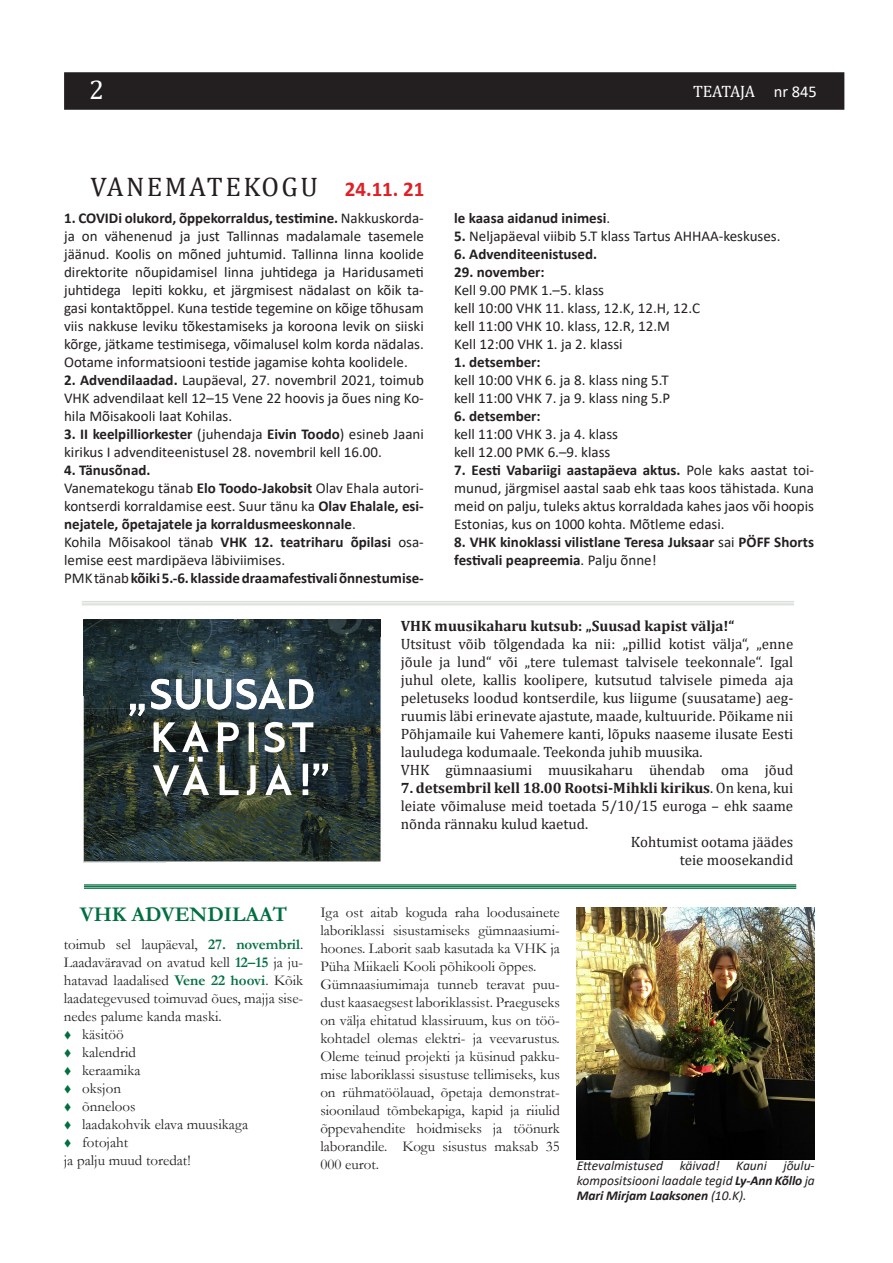
<style>
.page{position:relative;width:893px;height:1263px;background:#fff}
.page>*{position:absolute;margin:0;border:0;box-sizing:border-box;transform-origin:0 0}
.t1{font:27px "Cambria";letter-spacing:.09em;color:#231f20}
.t2{font:27px "Cambria";color:#fff}
.t3{font:700 21px "Garamond";color:#006f41}
.t4{font:700 21px "Calibri";color:#df2027}
.t5{font:16.5px "Cambria";letter-spacing:-.015em;color:#fff}
.t6{font:15px/18px "Calibri";color:#231f20;text-align:justify}
.t7{font:15px/18px "Garamond";color:#231f20;text-align:justify}
.t8{font:15px/18px "Cambria";color:#231f20;text-align:justify}
.t9{font:700 15px/18px "Calibri";color:#231f20;text-align:justify}
.t10{font:700 15px "Cambria";color:#231f20}
.t11{font:italic 13.5px/15px "Calibri";color:#231f20;text-align:justify}
.s1{font-family:"Calibri"}
.s2{font-weight:700}
.s3{font-weight:400}
.s4{font-weight:700;color:#006f41}
.s5{color:#006f41}
</style>
<div class="page">
<div style="left:64px;top:72px;width:780px;height:38px;background:#231f20"></div>
<hr style="left:82px;top:601px;width:712px;height:1px;background:#dadfd9">
<hr style="left:82px;top:603px;width:712px;height:1px;background:#dadfd9">
<hr style="left:82px;top:604px;width:712px;height:1px;background:#dadfd9">
<svg style="left:84px;top:861px;width:12px;height:1px"></svg>
<img style="left:96px;top:861px;width:41px;height:1px">
<svg style="left:137px;top:861px;width:28px;height:1px"></svg>
<img style="left:84px;top:619px;width:296px;height:242px">
<svg style="left:151px;top:677px;width:162px;height:32px"></svg>
<svg style="left:153px;top:720px;width:175px;height:77px"></svg>
<svg style="left:129px;top:708px;width:15px;height:8px"></svg>
<img style="left:84px;top:619px;width:149px;height:89px">
<img style="left:151px;top:679px;width:80px;height:29px">
<img style="left:130px;top:704px;width:14px;height:4px">
<img style="left:237px;top:619px;width:143px;height:18px">
<hr style="left:84px;top:884px;width:712px;height:2px;background:#006f41">
<hr style="left:84px;top:886px;width:712px;height:1px;background:#006f41">
<hr style="left:84px;top:887px;width:712px;height:2px;background:#006f41">
<img style="left:577px;top:907px;width:238px;height:252px">
<p class="t2" style="left:89px;top:74px;width:16px">2</p>
<p class="t5" style="left:693px;top:82px;width:125px">TEATAJA <span class="s1">nr 845</span></p>
<p class="t1" style="left:90px;top:171px;width:229px">VANEMATEKOGU</p>
<p class="t4" style="left:345px;top:174px;width:81px">24.11. 21</p>
<p class="t6" style="left:64px;top:209px;width:361px"><span class="s2">1. COVIDi olukord, õppekorraldus, testimine.</span> Nakkuskorda&shy;ja on vähenenud ja just Tallinnas madalamale tasemele jäänud. Koolis on mõned juhtumid. Tallinna linna koolide direktorite nõupidamisel linna juhtidega ja Haridusameti juhtidega lepiti kokku, et järgmisest nädalast on kõik ta&shy;gasi kontaktõppel. Kuna testide tegemine on kõige tõhusam viis nakkuse leviku tõkestamiseks ja koroona levik on siiski kõrge, jätkame testimisega, võimalusel kolm korda nädalas.<br>Ootame informatsiooni testide jagamise kohta koolidele.</p>
<p class="t6" style="left:64px;top:371px;width:361px"><span class="s2">2. Advendilaadad.</span> Laupäeval, 27. novembril 2021, toimub VHK advendilaat kell 12–15 Vene 22 hoovis ja õues ning Ko&shy;hila Mõisakooli laat Kohilas.</p>
<p class="t6" style="left:64px;top:425px;width:361px"><span class="s2">3. II keelpilliorkester</span> (juhendaja <span class="s2">Eivin Toodo</span>) esineb Jaani kirikus I advenditeenistusel 28. novembril kell 16.00.</p>
<p class="t9" style="left:64px;top:461px;width:88px">4. Tänusõnad.</p>
<p class="t9" style="left:64px;top:479px;width:361px"><span class="s3">Vanematekogu tänab</span> Elo Toodo-Jakobsit <span class="s3">Olav Ehala autori&shy;kontserdi korraldamise eest. Suur tänu ka</span> Olav Ehalale, esi&shy;nejatele, õpetajatele ja korraldusmeeskonnale<span class="s3">.</span></p>
<p class="t6" style="left:64px;top:533px;width:361px">Kohila Mõisakool tänab <span class="s2">VHK 12. teatriharu õpilasi</span> osa&shy;lemise eest mardipäeva läbiviimises.</p>
<p class="t9" style="left:64px;top:569px;width:361px"><span class="s3">PMK tänab</span> kõiki 5.-6. klasside draamafestivali õnnestumise-</p>
<p class="t9" style="left:454px;top:209px;width:157px">le kaasa aidanud inimesi<span class="s3">.</span></p>
<p class="t6" style="left:454px;top:227px;width:328px"><span class="s2">5.</span> Neljapäeval viibib 5.T klass Tartus AHHAA-keskuses.</p>
<p class="t9" style="left:454px;top:245px;width:144px">6. Advenditeenistused.</p>
<p class="t9" style="left:454px;top:263px;width:92px">29. november:</p>
<p class="t6" style="left:454px;top:281px;width:151px">Kell 9.00 PMK 1.–5. klass</p>
<p class="t6" style="left:454px;top:299px;width:247px">kell 10:00 VHK 11. klass, 12.K, 12.H, 12.C</p>
<p class="t6" style="left:454px;top:317px;width:217px">kell 11:00 VHK 10. klass, 12.R, 12.M</p>
<p class="t6" style="left:454px;top:335px;width:170px">Kell 12:00 VHK 1. ja 2. klassi</p>
<p class="t9" style="left:454px;top:353px;width:88px">1. detsember:</p>
<p class="t6" style="left:454px;top:371px;width:216px">kell 10:00 VHK 6. ja 8. klass ning 5.T</p>
<p class="t6" style="left:454px;top:389px;width:217px">kell 11:00 VHK 7. ja 9. klass ning 5.P</p>
<p class="t9" style="left:454px;top:407px;width:88px">6. detsember:</p>
<p class="t6" style="left:454px;top:425px;width:165px">kell 11:00 VHK 3. ja 4. klass</p>
<p class="t6" style="left:454px;top:443px;width:158px">kell 12.00 PMK 6.–9. klass</p>
<p class="t6" style="left:454px;top:461px;width:361px"><span class="s2">7. Eesti Vabariigi aastapäeva aktus.</span> Pole kaks aastat toi&shy;munud, järgmisel aastal saab ehk taas koos tähistada. Kuna meid on palju, tuleks aktus korraldada kahes jaos või hoopis Estonias, kus on 1000 kohta. Mõtleme edasi.</p>
<p class="t9" style="left:454px;top:533px;width:361px">8. VHK kinoklassi vilistlane Teresa Juksaar <span class="s3">sai</span> PÖFF Shorts festivali peapreemia<span class="s3">. Palju õnne!</span></p>
<p class="t3" style="left:80px;top:900px;width:209px">VHK ADVENDILAAT</p>
<p class="t7" style="left:64px;top:935px;width:241px">toimub sel laupäeval, <span class="s4">27. novembril</span>.<br>Laadaväravad on avatud kell <span class="s4">12–15</span> ja ju&shy;hatavad laadalised <span class="s4">Vene 22 hoovi</span>. Kõik laadategevused toimuvad õues, majja sise&shy;nedes palume kanda maski.</p>
<p class="t7" style="left:64px;top:1025px;width:62px"><span class="s5">▼</span> käsitöö</p>
<p class="t7" style="left:64px;top:1043px;width:74px"><span class="s5">▼</span> kalendrid</p>
<p class="t7" style="left:64px;top:1061px;width:78px"><span class="s5">▼</span> keraamika</p>
<p class="t7" style="left:64px;top:1079px;width:59px"><span class="s5">▼</span> oksjon</p>
<p class="t7" style="left:64px;top:1097px;width:73px"><span class="s5">▼</span> õnneloos</p>
<p class="t7" style="left:64px;top:1115px;width:186px"><span class="s5">▼</span> laadakohvik elava muusikaga</p>
<p class="t7" style="left:64px;top:1133px;width:66px"><span class="s5">▼</span> fotojaht</p>
<p class="t7" style="left:64px;top:1151px;width:128px">ja palju muud toredat!</p>
<p class="t10" style="left:401px;top:615px;width:335px">VHK muusikaharu kutsub: „Suusad kapist välja!“</p>
<p class="t8" style="left:401px;top:635px;width:394px">Utsitust võib tõlgendada ka nii: „pillid kotist välja“, „enne jõule ja lund“ või „tere tulemast talvisele teekonnale“. Igal juhul olete, kallis koolipere, kutsutud talvisele pimeda aja peletuseks loodud kontserdile, kus liigume (suusatame) aeg&shy;ruumis läbi erinevate ajastute, maade, kultuuride. Põikame nii Põhjamaile kui Vahemere kanti, lõpuks naaseme ilusate Eesti lauludega kodumaale. Teekonda juhib muusika.</p>
<p class="t8" style="left:401px;top:761px;width:394px">VHK gümnaasiumi muusikaharu ühendab oma jõud</p>
<p class="t8" style="left:401px;top:779px;width:394px"><span class="s2">7. detsembril kell 18.00 Rootsi-Mihkli kirikus</span>. On kena, kui leiate võimaluse meid toetada 5/10/15 euroga – ehk saame nõnda rännaku kulud kaetud.</p>
<p class="t8" style="left:631px;top:833px;width:164px">Kohtumist ootama jäädes</p>
<p class="t8" style="left:680px;top:851px;width:115px">teie moosekandid</p>
<p class="t7" style="left:320px;top:903px;width:241px">Iga ost aitab koguda raha loodusainete laboriklassi sisustamiseks gümnaasiumi&shy;hoones. Laborit saab kasutada ka VHK ja Püha Miikaeli Kooli põhikooli õppes.</p>
<p class="t7" style="left:320px;top:975px;width:241px">Gümnaasiumimaja tunneb teravat puu&shy;dust kaasaegsest laboriklassist. Praeguseks on välja ehitatud klassiruum, kus on töö&shy;kohtadel olemas elektri- ja veevarustus.<br>Oleme teinud projekti ja küsinud pakku&shy;mise laboriklassi sisustuse tellimiseks, kus on rühmatöölauad, õpetaja demonstrat&shy;sioonilaud tõmbekapiga, kapid ja riiulid õppevahendite hoidmiseks ja töönurk laborandile. Kogu sisustus maksab 35<br>000 eurot.</p>
<p class="t11" style="left:577px;top:1157px;width:239px">Ettevalmistused käivad! Kauni jõulu&shy;kompositsiooni laadale tegid <span class="s2">Ly-Ann Kõllo</span> ja <span class="s2">Mari Mirjam Laaksonen</span> (10.K).</p>
</div>
